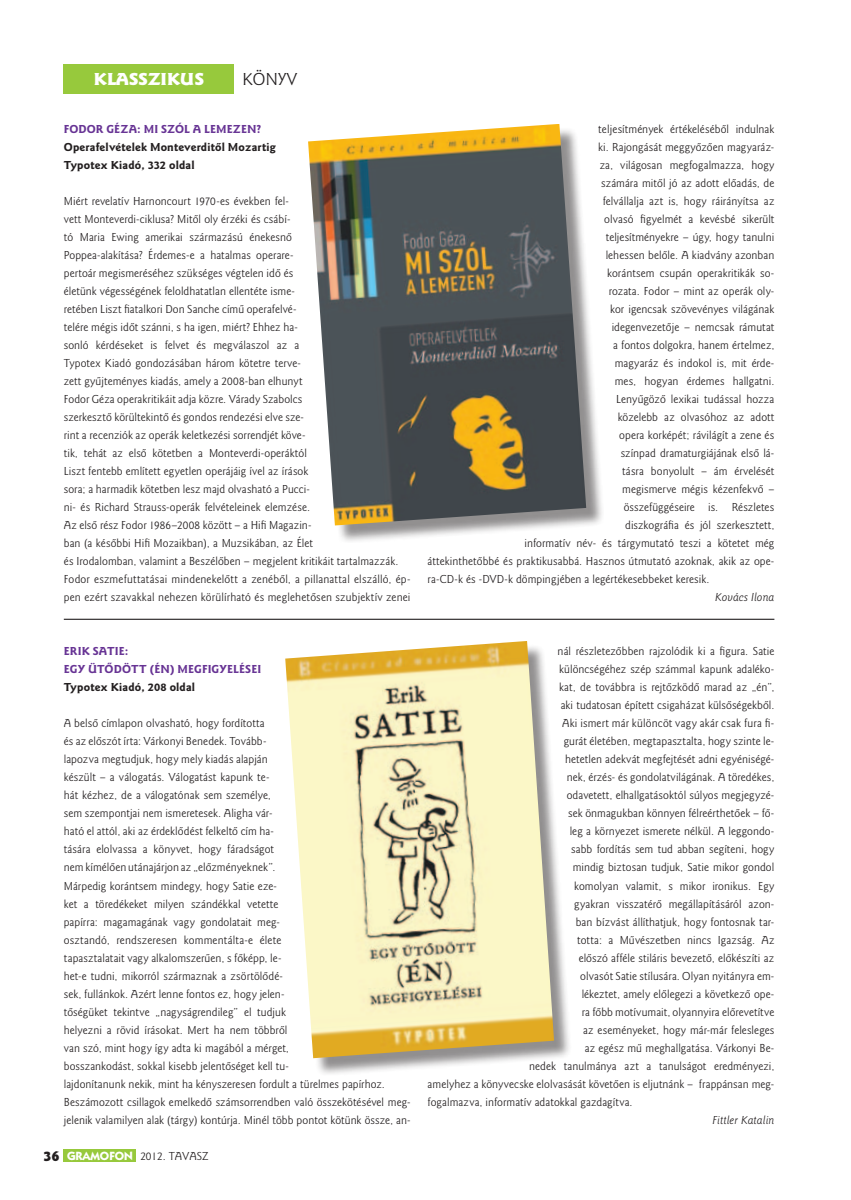
<style>
.page{position:relative;width:851px;height:1200px;background:#fff}
.page>*{position:absolute;margin:0;border:0;box-sizing:border-box;transform-origin:0 0}
.t1{font:18px "Goudy Sans Black H";color:#fff}
.t2{font:18px "Goudy Sans Book H";color:#231f20}
.t3{font:12px/18px "Goudy Sans Book H";letter-spacing:.01em;color:#231f20}
.t4{font:12px/18px "Goudy Sans Bold H";letter-spacing:.005em;color:#231f20}
.t5{font:12px/18px "Goudy Sans Bold H";letter-spacing:.01em;color:#673394}
.t6{font:12px "Goudy Sans Book Italic H";letter-spacing:.01em;color:#231f20}
.s1{font-family:"Goudy Sans Black H";font-size:15px}
.s2{font-family:"Itc Kabel Bold H";color:#fff}
</style>
<div class="page">
<div style="left:64px;top:64px;width:170px;height:30px;background:#97c93c"></div>
<div style="left:64px;top:1148px;width:72px;height:13px;background:#97c93c"></div>
<div style="left:310px;top:126px;width:294px;height:417px;background:#231f20;opacity:.5"></div>
<img style="left:308px;top:124px;width:278px;height:401px">
<div style="left:287px;top:643px;width:284px;height:432px;background:#231f20;opacity:.5"></div>
<img style="left:285px;top:641px;width:269px;height:416px">
<hr style="left:64px;top:618px;width:710px;height:1px;background:#231f20">
<h1 class="t1" style="left:94px;top:69px;width:112px">KLASSZIKUS</h1>
<h1 class="t2" style="left:242px;top:69px;width:53px">könyv</h1>
<p class="t5" style="left:64px;top:120px;width:199px">Fodor Géza: Mi szól a lemezen?</p>
<p class="t4" style="left:64px;top:138px;width:213px">Operafelvételek Monteverditôl Mozartig<br>Typotex Kiadó, 332 oldal</p>
<p class="t3" style="left:64px;top:192px;width:348px">Miért revelatív Harnoncourt 1970-es években fel-<br>vett Monteverdi-ciklusa? Mitôl oly érzéki és csábí-<br>tó Maria Ewing amerikai származású énekesnô<br>Poppea-alakítása? Érdemes-e a hatalmas operare-<br>pertoár megismeréséhez szükséges végtelen idô és<br>életünk végességének feloldhatatlan ellentéte isme-<br>retében Liszt fiatalkori Don Sanche címû operafelvé-<br>telére mégis idôt szánni, s ha igen, miért? Ehhez ha-<br>sonló kérdéseket is felvet és megválaszol az a<br>Typotex Kiadó gondozásában három kötetre terve-<br>zett gyûjteményes kiadás, amely a 2008-ban elhunyt<br>Fodor Géza operakritikáit adja közre. Várady Szabolcs<br>szerkesztô körültekintô és gondos rendezési elve sze-<br>rint a recenziók az operák keletkezési sorrendjét köve-<br>tik, tehát az elsô kötetben a Monteverdi-operáktól<br>Liszt fentebb említett egyetlen operájáig ível az írások<br>sora; a harmadik kötetben lesz majd olvasható a Pucci-<br>ni- és Richard Strauss-operák felvételeinek elemzése.<br>Az elsô rész Fodor 1986–2008 között – a Hifi Magazin-<br>ban (a késôbbi Hifi Mozaikban), a Muzsikában, az Élet<br>és I rodalomban, valamint a Beszélôben – megjelent kritikáit tartalmazzák.<br>Fodor eszmefuttatásai mindenekelôtt a zenébôl, a pillanattal elszálló, ép&shy;pen ezért szavakkal nehezen körülírható és meglehetôsen szubjektív zenei</p>
<p class="t5" style="left:64px;top:642px;width:199px">Erik Satie:<br>Egy ütôdött (én) megfigyelései</p>
<p class="t4" style="left:64px;top:678px;width:133px">Typotex Kiadó, 208 oldal</p>
<p class="t3" style="left:64px;top:714px;width:348px">A belsô címlapon olvasható, hogy fordította<br>és az elôszót írta: Várkonyi Benedek. Tovább-<br>lapozva megtudjuk, hogy mely kiadás alapján<br>készült – a válogatás. Válogatást kapunk te-<br>hát kézhez, de a válogatónak sem személye,<br>sem szempontjai nem ismeretesek. Aligha vár-<br>ható el attól, aki az érdeklôdést felkeltô cím ha-<br>tására elolvassa a könyvet, hogy fáradságot<br>nem kímélôen utánajárjon az „elôzményeknek”.<br>Márpedig korántsem mindegy, hogy Satie eze-<br>ket a töredékeket milyen szándékkal vetette<br>papírra: magamagának vagy gondolatait meg-<br>osztandó, rendszeresen kommentálta-e élete<br>tapasztalatait vagy alkalomszerûen, s fôképp, le-<br>het-e tudni, mikorról származnak a zsörtölôdé-<br>sek, fullánkok. Azért lenne fontos ez, hogy jelen-<br>tôségüket tekintve „nagyságrendileg” el tudjuk<br>helyezni a rövid írásokat. Mert ha nem többrôl<br>van szó, mint hogy így adta ki magából a mérget,<br>bosszankodást, sokkal kisebb jelentôséget kell tu-<br>lajdonítanunk nekik, mint ha kényszeresen fordult a türelmes papírhoz.<br>Beszámozott csillagok emelkedô számsorrendben való összekötésével meg&shy;jelenik valamilyen alak (tárgy) kontúrja. Minél több pontot kötünk össze, an-</p>
<p class="t3" style="left:43px;top:1146px;width:166px"><span class="s1">36</span> <span class="s2">GRAMOFON</span> 2012. tavasz</p>
<p class="t3" style="left:598px;top:120px;width:178px">teljesítmények értékelésébôl indulnak</p>
<p class="t3" style="left:598px;top:138px;width:178px">ki. Rajongását meggyôzôen magyaráz-</p>
<p class="t3" style="left:599px;top:156px;width:176px">za, világosan megfogalmazza, hogy</p>
<p class="t3" style="left:601px;top:174px;width:175px">számára mitôl jó az adott elôadás, de</p>
<p class="t3" style="left:602px;top:192px;width:173px">felvállalja azt is, hogy ráirányítsa az</p>
<p class="t3" style="left:604px;top:210px;width:172px">olvasó figyelmét a kevésbé sikerült</p>
<p class="t3" style="left:605px;top:228px;width:170px">teljesítményekre – úgy, hogy tanulni</p>
<p class="t3" style="left:605px;top:246px;width:170px">lehessen belôle. A kiadvány azonban</p>
<p class="t3" style="left:607px;top:264px;width:169px">korántsem csupán operakritikák so-</p>
<p class="t3" style="left:608px;top:282px;width:167px">rozata. Fodor – mint az operák oly-</p>
<p class="t3" style="left:610px;top:300px;width:166px">kor igencsak szövevényes világának</p>
<p class="t3" style="left:611px;top:318px;width:164px">idegenvezetôje – nemcsak rámutat</p>
<p class="t3" style="left:613px;top:336px;width:163px">a fontos dolgokra, hanem értelmez,</p>
<p class="t3" style="left:614px;top:354px;width:161px">magyaráz és indokol is, mit érde-</p>
<p class="t3" style="left:614px;top:372px;width:161px">mes, hogyan érdemes hallgatni.</p>
<p class="t3" style="left:616px;top:390px;width:160px">Lenyûgözô lexikai tudással hozza</p>
<p class="t3" style="left:617px;top:408px;width:158px">közelebb az olvasóhoz az adott</p>
<p class="t3" style="left:619px;top:426px;width:157px">opera korképét; rávilágít a zene és</p>
<p class="t3" style="left:620px;top:444px;width:155px">színpad dramaturgiájának elsô lá-</p>
<p class="t3" style="left:622px;top:462px;width:154px">tásra bonyolult – ám érvelését</p>
<p class="t3" style="left:622px;top:480px;width:154px">megismerve mégis kézenfekvô –</p>
<p class="t3" style="left:623px;top:498px;width:152px">összefüggéseire is. Részletes</p>
<p class="t3" style="left:625px;top:516px;width:151px">diszkográfia és jól szerkesztett,</p>
<p class="t3" style="left:524px;top:534px;width:251px">informatív név- és tárgymutató teszi a kötetet még</p>
<p class="t3" style="left:427px;top:552px;width:348px">áttekinthetôbbé és praktikusabbá. Hasznos útmutató azoknak, akik az ope-</p>
<p class="t3" style="left:427px;top:570px;width:283px">ra-CD-k és -DVD-k dömpingjében a legértékesebbeket keresik.</p>
<p class="t6" style="left:715px;top:590px;width:61px">Kovács Ilona</p>
<p class="t3" style="left:557px;top:642px;width:218px">nál részletezôbben rajzolódik ki a figura. Satie</p>
<p class="t3" style="left:559px;top:660px;width:217px">különcségéhez szép számmal kapunk adaléko-</p>
<p class="t3" style="left:559px;top:678px;width:217px">kat, de továbbra is rejtôzködô marad az „én”,</p>
<p class="t3" style="left:560px;top:696px;width:215px">aki tudatosan épített csigaházat külsôségekbôl.</p>
<p class="t3" style="left:562px;top:714px;width:214px">Aki ismert már különcöt vagy akár csak fura fi-</p>
<p class="t3" style="left:563px;top:732px;width:212px">gurát életében, megtapasztalta, hogy szinte le-</p>
<p class="t3" style="left:565px;top:750px;width:211px">hetetlen adekvát megfejtését adni egyéniségé-</p>
<p class="t3" style="left:566px;top:768px;width:209px">nek, érzés- és gondolatvilágának. A töredékes,</p>
<p class="t3" style="left:566px;top:786px;width:209px">odavetett, elhallgatásoktól súlyos megjegyzé-</p>
<p class="t3" style="left:568px;top:804px;width:206px">sek önmagukban könnyen félreérthetôek – fô-</p>
<p class="t3" style="left:569px;top:822px;width:206px">leg a környezet ismerete nélkül. A leggondo-</p>
<p class="t3" style="left:571px;top:840px;width:205px">sabb fordítás sem tud abban segíteni, hogy</p>
<p class="t3" style="left:572px;top:858px;width:203px">mindig biztosan tudjuk, Satie mikor gondol</p>
<p class="t3" style="left:574px;top:876px;width:202px">komolyan valamit, s mikor ironikus. Egy</p>
<p class="t3" style="left:574px;top:894px;width:202px">gyakran visszatérô megállapításáról azon-</p>
<p class="t3" style="left:575px;top:912px;width:200px">ban bízvást állíthatjuk, hogy fontosnak tar-</p>
<p class="t3" style="left:577px;top:930px;width:199px">totta: a Mûvészetben nincs Igazság. Az</p>
<p class="t3" style="left:578px;top:948px;width:197px">elôszó afféle stiláris bevezetô, elôkészíti az</p>
<p class="t3" style="left:580px;top:966px;width:196px">olvasót Satie stílusára. Olyan nyitányra em-</p>
<p class="t3" style="left:581px;top:984px;width:194px">lékeztet, amely elôlegezi a következô ope-</p>
<p class="t3" style="left:581px;top:1002px;width:194px">ra fôbb motívumait, olyannyira elôrevetítve</p>
<p class="t3" style="left:583px;top:1020px;width:193px">az eseményeket, hogy már-már felesleges</p>
<p class="t3" style="left:584px;top:1038px;width:191px">az egész mû meghallgatása. Várkonyi Be-</p>
<p class="t3" style="left:529px;top:1056px;width:247px">nedek tanulmánya azt a tanulságot eredményezi,</p>
<p class="t3" style="left:427px;top:1074px;width:348px">amelyhez a könyvecske elolvasását követôen is eljutnánk – frappánsan meg-</p>
<p class="t3" style="left:427px;top:1092px;width:206px">fogalmazva, informatív adatokkal gazdagítva.</p>
<p class="t6" style="left:712px;top:1112px;width:63px">Fittler Katalin</p>
</div>
